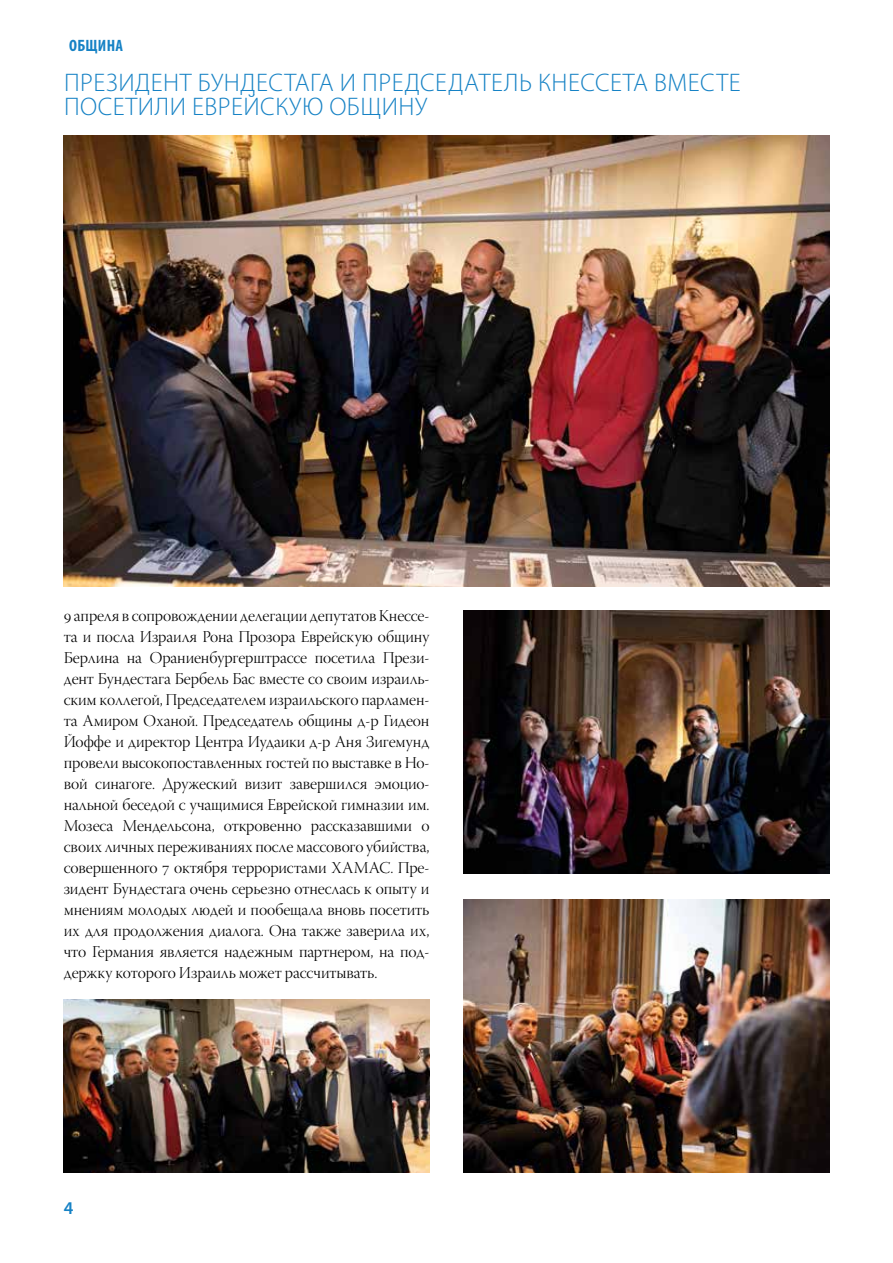
<style>
.page{position:relative;width:893px;height:1263px;background:#fff}
.page>*{position:absolute;margin:0;border:0;box-sizing:border-box;transform-origin:0 0}
.t1{font:300 25.5px/24px "Myriad Pro";letter-spacing:.02em;color:#1682c5}
.t2{font:600 18px "Myriad Pro";color:#1682c5}
.t3{font:16.5px/21px "Warnock Pro Light Disp";letter-spacing:-.01em;color:#000;text-align:justify}
.t4{font:700 condensed 16.5px "Myriad Pro";letter-spacing:.02em;color:#1682c5}
</style>
<div class="page">
<img style="left:64px;top:135px;width:765px;height:451px">
<img style="left:463px;top:611px;width:366px;height:262px">
<img style="left:64px;top:999px;width:365px;height:174px">
<img style="left:463px;top:900px;width:366px;height:272px">
<p class="t4" style="left:69px;top:36px;width:55px">ОБЩИНА</p>
<h1 class="t1" style="left:64px;top:70px;width:678px">ПРЕЗИДЕНТ БУНДЕСТАГА И ПРЕДСЕДАТЕЛЬ КНЕССЕТА ВМЕСТЕ<br>ПОСЕТИЛИ ЕВРЕЙСКУЮ ОБЩИНУ</h1>
<p class="t3" style="left:64px;top:607px;width:367px">9 апреля в сопровождении делегации депутатов Кнессе&shy;та и посла Израиля Рона Прозора Еврейскую общину Берлина на Ораниенбургерштрассе посетила Прези&shy;дент Бундестага Бербель Бас вместе со своим израиль&shy;ским коллегой, Председателем израильского парламен&shy;та Амиром Оханой. Председатель общины д-р Гидеон Йоффе и директор Центра Иудаики д-р Аня Зигемунд провели высокопоставленных гостей по выставке в Но&shy;вой синагоге. Дружеский визит завершился эмоцио&shy;нальной беседой с учащимися Еврейской гимназии им.<br>Мозеса Мендельсона, откровенно рассказавшими о своих личных переживаниях после массового убийства, совершенного 7 октября террористами ХАМАС. Пре&shy;зидент Бундестага очень серьезно отнеслась к опыту и мнениям молодых людей и пообещала вновь посетить их для продолжения диалога. Она также заверила их, что Германия является надежным партнером, на под&shy;держку которого Израиль может рассчитывать.</p>
<p class="t2" style="left:64px;top:1197px;width:11px">4</p>
</div>
